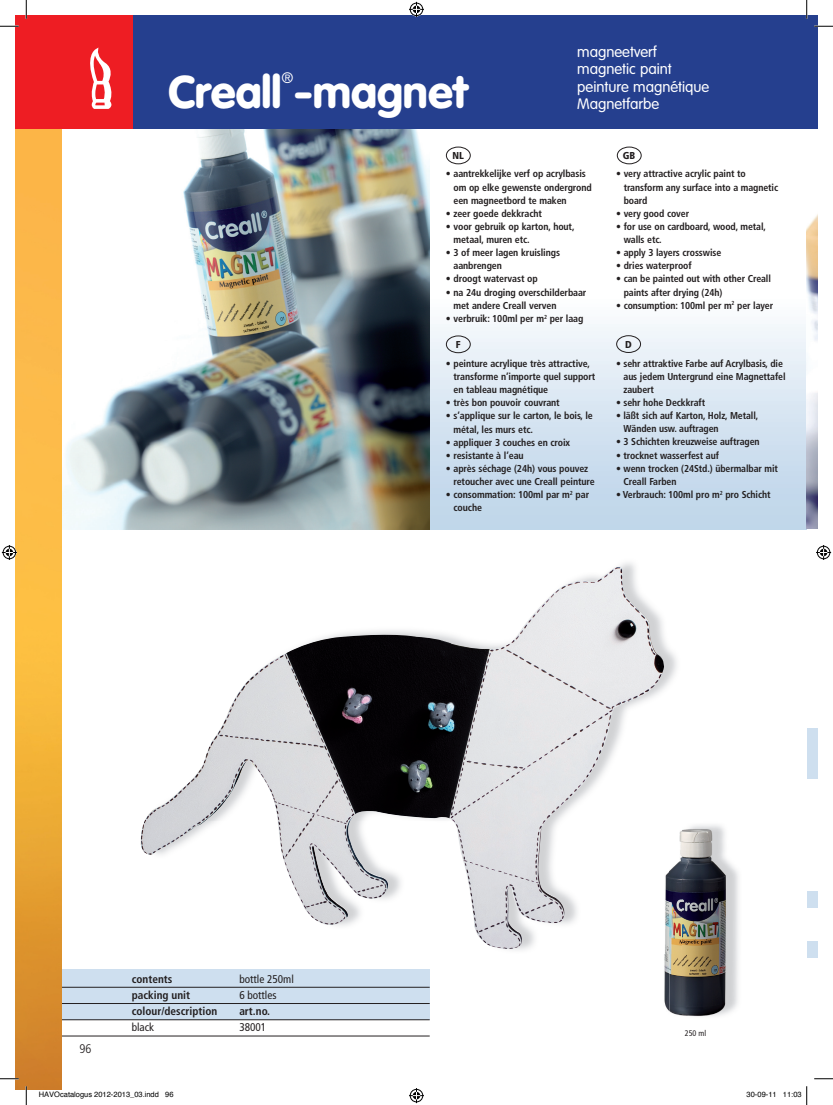
<style>
.page{position:relative;width:833px;height:1105px;background:#fff}
.page>*{position:absolute;margin:0;border:0;box-sizing:border-box;transform-origin:0 0}
.t1{font:900 45px "VAG Rounded";color:#fff}
.t2{font:300 15px/17.5px "VAG Rounded";color:#fff}
.t3{font:100 15px "VAG Rounded";color:#fff}
.t4{font:300 condensed 12.5px "Frutiger";color:#231f20}
.t5{font:700 condensed 11.25px "Frutiger";color:#231f20}
.t6{font:condensed 11.25px "Frutiger";color:#231f20}
.t7{font:700 condensed 10px/13.1px "Frutiger";letter-spacing:-.01em;color:#231f20}
.t8{font:900 condensed 10px "Frutiger";color:#231f20}
.t9{font:condensed 8.12px "Frutiger";color:#231f20}
.t10{font:7.5px "Helvetica";color:#000}
</style>
<div class="page">
<div style="left:429px;top:297px;width:377px;height:233px;background:linear-gradient(to bottom,#fafbfd,#bad2e8)"></div>
<div style="left:61px;top:969px;width:368px;height:51px;background:#cedfef"></div>
<hr style="left:50px;top:987px;width:379px;height:1px;background:#231f20">
<hr style="left:50px;top:1003px;width:379px;height:1px;background:#231f20">
<hr style="left:50px;top:1019px;width:379px;height:1px;background:#231f20">
<hr style="left:50px;top:1036px;width:379px;height:1px;background:#231f20">
<img style="left:62px;top:129px;width:367px;height:401px">
<div style="left:615px;top:335px;width:25px;height:18px;border:1px solid #231f20;border-radius:50%"></div>
<div style="left:445px;top:335px;width:25px;height:18px;border:1px solid #231f20;border-radius:50%"></div>
<img style="left:664px;top:954px;width:5px;height:57px">
<img style="left:669px;top:824px;width:68px;height:194px">
<div style="left:445px;top:147px;width:25px;height:17px;border:1px solid #231f20;border-radius:50%"></div>
<div style="left:616px;top:147px;width:25px;height:17px;border:1px solid #231f20;border-radius:50%"></div>
<img style="left:665px;top:824px;width:16px;height:130px">
<img style="left:140px;top:566px;width:524px;height:384px">
<img style="left:806px;top:216px;width:10px;height:312px">
<div style="left:804px;top:941px;width:12px;height:16px;background:#cedfef"></div>
<div style="left:806px;top:892px;width:10px;height:16px;background:#cedfef"></div>
<div style="left:806px;top:728px;width:10px;height:50px;background:#cedfef"></div>
<div style="left:788px;top:735px;width:18px;height:315px;background:#fff"></div>
<img style="left:16px;top:129px;width:46px;height:960px">
<div style="left:806px;top:16px;width:10px;height:113px;background:#253f8e"></div>
<div style="left:133px;top:16px;width:673px;height:113px;background:#253f8e"></div>
<div style="left:16px;top:16px;width:117px;height:113px;background:#ee1d23"></div>
<svg style="left:90px;top:48px;width:21px;height:61px"></svg>
<svg style="left:0;top:25px;width:19px;height:2px"></svg>
<svg style="left:814px;top:25px;width:18px;height:2px"></svg>
<svg style="left:0;top:1078px;width:19px;height:1px"></svg>
<svg style="left:814px;top:1078px;width:18px;height:1px"></svg>
<svg style="left:25px;top:0;width:2px;height:19px"></svg>
<svg style="left:25px;top:1086px;width:2px;height:19px"></svg>
<svg style="left:805px;top:0;width:2px;height:19px"></svg>
<svg style="left:409px;top:2px;width:15px;height:15px"></svg>
<svg style="left:409px;top:1088px;width:15px;height:15px"></svg>
<svg style="left:2px;top:545px;width:15px;height:15px"></svg>
<svg style="left:816px;top:545px;width:14px;height:15px"></svg>
<svg style="left:806px;top:1086px;width:1px;height:19px"></svg>
<h2 class="t3" style="left:281px;top:69px;width:13px">®</h2>
<h1 class="t1" style="left:168px;top:65px;width:301px">Creall -magnet</h1>
<h2 class="t2" style="left:577px;top:43px;width:134px">magneetverf magnetic paint peinture magnétique<br>Magnetfarbe</h2>
<p class="t8" style="left:452px;top:150px;width:13px">NL</p>
<p class="t8" style="left:622px;top:150px;width:14px">GB</p>
<p class="t7" style="left:453px;top:167px;width:140px;text-indent:-8px">• aantrekkelijke verf op acrylbasis om op elke gewenste ondergrond een magneetbord te maken</p>
<p class="t7" style="left:445px;top:207px;width:97px">• zeer goede dekkracht</p>
<p class="t7" style="left:453px;top:220px;width:122px;text-indent:-8px">• voor gebruik op karton, hout, metaal, muren etc.</p>
<p class="t7" style="left:453px;top:246px;width:108px;text-indent:-8px">• 3 of meer lagen kruislings aanbrengen</p>
<p class="t7" style="left:445px;top:272px;width:93px">• droogt watervast op</p>
<p class="t7" style="left:453px;top:285px;width:134px;text-indent:-8px">• na 24u droging overschilderbaar met andere Creall verven</p>
<p class="t7" style="left:445px;top:312px;width:139px">• verbruik: 100ml per m<sup>2</sup> per laag</p>
<p class="t8" style="left:455px;top:339px;width:6px">F</p>
<p class="t7" style="left:453px;top:357px;width:143px;text-indent:-8px">• peinture acrylique très attractive, transforme n’importe quel support en tableau magnétique</p>
<p class="t7" style="left:445px;top:396px;width:115px">• très bon pouvoir couvrant</p>
<p class="t7" style="left:453px;top:409px;width:141px;text-indent:-8px">• s’applique sur le carton, le bois, le métal, les murs etc.</p>
<p class="t7" style="left:445px;top:436px;width:126px">• appliquer 3 couches en croix</p>
<p class="t7" style="left:445px;top:449px;width:79px">• resistante à l’eau</p>
<p class="t7" style="left:453px;top:462px;width:143px;text-indent:-8px">• après séchage (24h) vous pouvez retoucher avec une Creall peinture</p>
<p class="t7" style="left:453px;top:488px;width:137px;text-indent:-8px">• consommation: 100ml par m<sup>2</sup> par couche</p>
<p class="t7" style="left:623px;top:167px;width:156px;text-indent:-8px">• very attractive acrylic paint to transform any surface into a magnetic board</p>
<p class="t7" style="left:615px;top:207px;width:74px">• very good cover</p>
<p class="t7" style="left:623px;top:220px;width:144px;text-indent:-8px">• for use on cardboard, wood, metal, walls etc.</p>
<p class="t7" style="left:615px;top:246px;width:106px">• apply 3 layers crosswise</p>
<p class="t7" style="left:615px;top:259px;width:77px">• dries waterproof</p>
<p class="t7" style="left:623px;top:272px;width:149px;text-indent:-8px">• can be painted out with other Creall paints after drying (24h)</p>
<p class="t7" style="left:615px;top:299px;width:158px">• consumption: 100ml per m<sup>2</sup> per layer</p>
<p class="t8" style="left:624px;top:338px;width:8px">D</p>
<p class="t7" style="left:623px;top:357px;width:163px;text-indent:-8px">• sehr attraktive Farbe auf Acrylbasis, die aus jedem Untergrund eine Magnettafel zaubert</p>
<p class="t7" style="left:615px;top:396px;width:91px">• sehr hohe Deckkraft</p>
<p class="t7" style="left:623px;top:409px;width:136px;text-indent:-8px">• läßt sich auf Karton, Holz, Metall,<br>Wänden usw. auftragen</p>
<p class="t7" style="left:615px;top:435px;width:145px">• 3 Schichten kreuzweise auftragen</p>
<p class="t7" style="left:615px;top:448px;width:104px">• trocknet wasserfest auf</p>
<p class="t7" style="left:623px;top:462px;width:156px;text-indent:-8px">• wenn trocken (24Std.) übermalbar mit<br>Creall Farben</p>
<p class="t7" style="left:615px;top:488px;width:156px">• Verbrauch: 100ml pro m<sup>2</sup> pro Schicht</p>
<p class="t4" style="left:79px;top:1041px;width:13px">96</p>
<p class="t5" style="left:132px;top:972px;width:42px">contents</p>
<p class="t6" style="left:239px;top:972px;width:56px">bottle 250ml</p>
<p class="t5" style="left:132px;top:988px;width:60px">packing unit</p>
<p class="t6" style="left:239px;top:988px;width:39px">6 bottles</p>
<p class="t5" style="left:132px;top:1004px;width:87px">colour/description</p>
<p class="t5" style="left:239px;top:1004px;width:32px">art.no.</p>
<p class="t6" style="left:132px;top:1021px;width:24px">black</p>
<p class="t6" style="left:239px;top:1021px;width:28px">38001</p>
<p class="t9" style="left:684px;top:1029px;width:23px">250 ml</p>
<p class="t10" style="left:39px;top:1089px;width:136px">HAVOcatalogus 2012-2013_03.indd 96</p>
<p class="t10" style="left:746px;top:1089px;width:57px">30-09-11 11:03</p>
</div>
